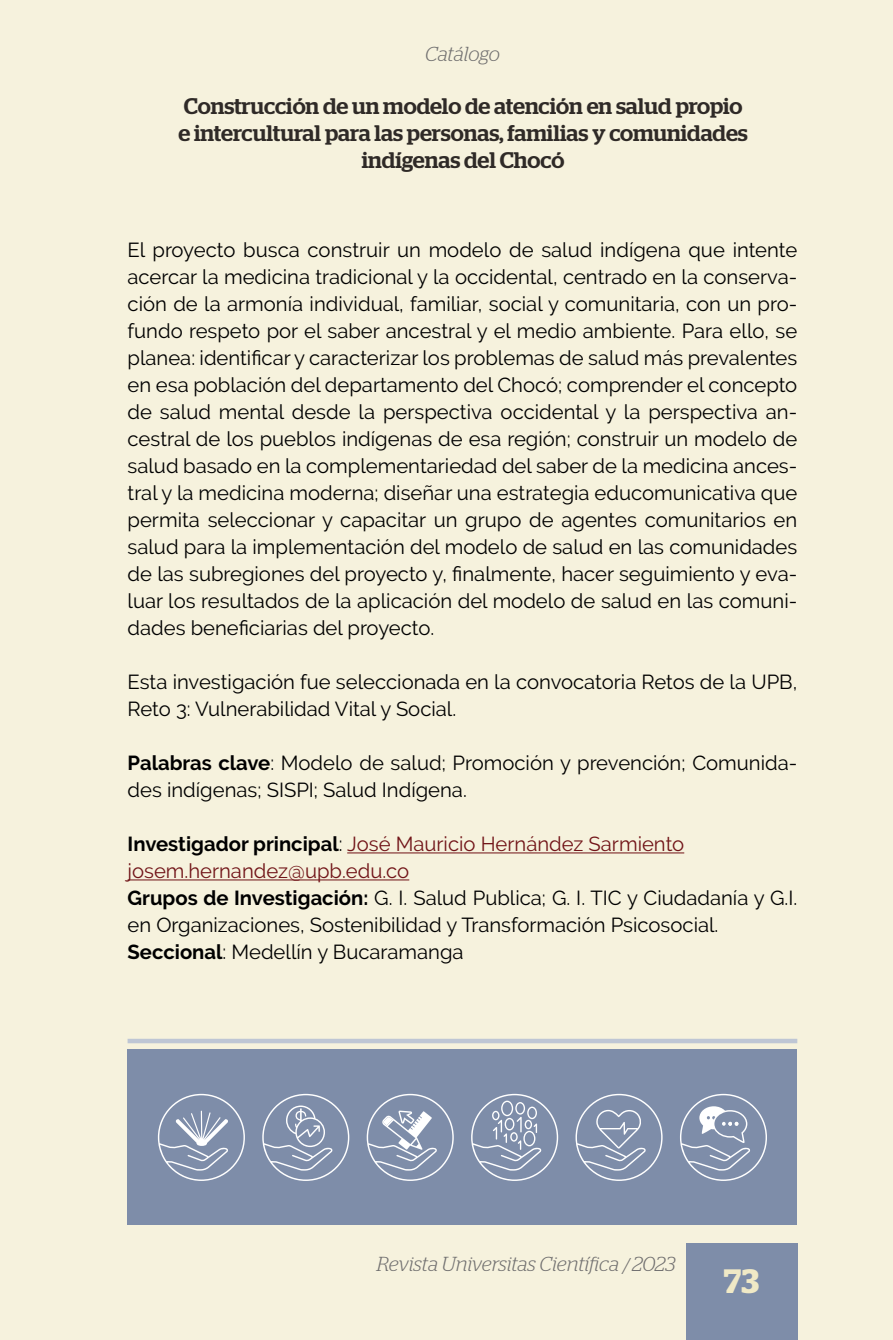
<style>
.page{position:relative;width:893px;height:1340px;background:#fff}
.page>*{position:absolute;margin:0;border:0;box-sizing:border-box;transform-origin:0 0}
.t1{font:600 33.75px "Stag";color:#f0e9c6}
.t2{font:500 22.5px/27px "Stag";color:#2f2a27;text-align:center}
.t3{font:20.25px/27px "Raleway";color:#000}
.t4{font:italic 300 20.25px "Stag";letter-spacing:-.005em;color:#706f6f}
.s1{font-weight:700}
.s2{color:#711418}
</style>
<div class="page">
<div style="left:0;top:0;width:893px;height:1339px;background:#f6f2dd"></div>
<div style="left:686px;top:1243px;width:111px;height:96px;background:#7e8da9"></div>
<hr style="left:347px;top:852px;width:337px;height:1px;background:#711418">
<hr style="left:128px;top:879px;width:281px;height:1px;background:#711418">
<div style="left:128px;top:1038px;width:669px;height:5px;background:#bec6d4"></div>
<div style="left:128px;top:1049px;width:669px;height:176px;background:#7e8da9"></div>
<svg style="left:575px;top:1093px;width:88px;height:87px"></svg>
<svg style="left:680px;top:1093px;width:87px;height:87px"></svg>
<svg style="left:158px;top:1093px;width:87px;height:87px"></svg>
<svg style="left:471px;top:1093px;width:87px;height:87px"></svg>
<svg style="left:367px;top:1093px;width:87px;height:87px"></svg>
<svg style="left:262px;top:1093px;width:87px;height:87px"></svg>
<p class="t4" style="left:425px;top:43px;width:76px">Catálogo</p>
<p class="t2" style="left:178px;top:92px;width:571px">Construcción de un modelo de atención en salud propio e intercultural para las personas, familias y comunidades indígenas del Chocó</p>
<p class="t3" style="left:128px;top:236px;width:671px;text-align:justify">El proyecto busca construir un modelo de salud indígena que intente acercar la medicina tradicional y la occidental, centrado en la conserva&shy;ción de la armonía individual, familiar, social y comunitaria, con un pro&shy;fundo respeto por el saber ancestral y el medio ambiente. Para ello, se planea: identificar y caracterizar los problemas de salud más prevalentes en esa población del departamento del Chocó; comprender el concepto de salud mental desde la perspectiva occidental y la perspectiva an&shy;cestral de los pueblos indígenas de esa región; construir un modelo de salud basado en la complementariedad del saber de la medicina ances&shy;tral y la medicina moderna; diseñar una estrategia educomunicativa que permita seleccionar y capacitar un grupo de agentes comunitarios en salud para la implementación del modelo de salud en las comunidades de las subregiones del proyecto y, finalmente, hacer seguimiento y eva&shy;luar los resultados de la aplicación del modelo de salud en las comuni&shy;dades beneficiarias del proyecto.</p>
<p class="t3" style="left:128px;top:668px;width:671px">Esta investigación fue seleccionada en la convocatoria Retos de la UPB,<br>Reto 3: Vulnerabilidad Vital y Social.</p>
<p class="t3" style="left:128px;top:749px;width:671px"><span class="s1">Palabras clave</span>: Modelo de salud; Promoción y prevención; Comunida&shy;des indígenas; SISPI; Salud Indígena.</p>
<p class="t3" style="left:128px;top:830px;width:671px"><span class="s1">Investigador principal</span>: <span class="s2">José Mauricio Hernández Sarmiento josem.hernandez@upb.edu.co<br></span><span class="s1">Grupos de Investigación:</span> G. I. Salud Publica; G. I. TIC y Ciudadanía y G.I. en Organizaciones, Sostenibilidad y Transformación Psicosocial.<br><span class="s1">Seccional</span>: Medellín y Bucaramanga</p>
<p class="t4" style="left:377px;top:1252px;width:300px">Revista Universitas Científica / 2023</p>
<h1 class="t1" style="left:724px;top:1261px;width:37px">73</h1>
</div>
